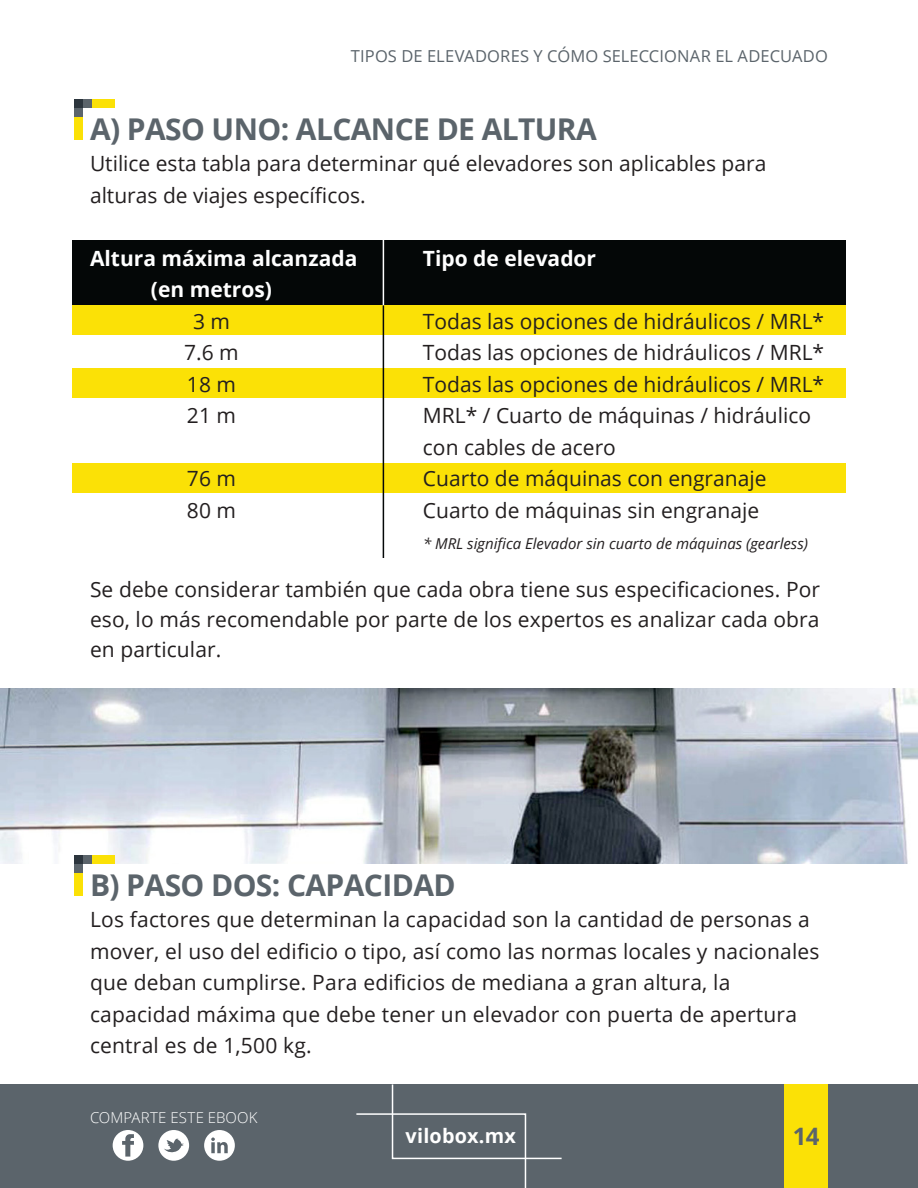
<style>
.page{position:relative;width:918px;height:1188px;background:#fff}
.page>*{position:absolute;margin:0;border:0;box-sizing:border-box;transform-origin:0 0}
._4_0_Descanso{font:700 30px "Open Sans";letter-spacing:-.02em;color:#5b646b}
.t1{font:700 24px "Open Sans";color:#5b646b}
._3_0Texto{font:21px/31.5px "Open Sans";color:#231f20}
._3_0Texto-2{font:700 21px "Open Sans";color:#fff}
.t2{font:700 19.8px "Open Sans";letter-spacing:.01em;color:#fff}
.t3{font:16.5px "Open Sans";letter-spacing:.01em;color:#5b646b}
._3_0Texto-3{font:italic 15px "Open Sans";color:#231f20}
.t4{font:300 15px "Open Sans";letter-spacing:.01em;color:#fff}
</style>
<div class="page">
<div style="left:0;top:1084px;width:918px;height:104px;background:#5b646b"></div>
<div style="left:784px;top:1084px;width:44px;height:104px;background:#fbe106"></div>
<svg style="left:204px;top:1130px;width:31px;height:31px"></svg>
<svg style="left:158px;top:1130px;width:31px;height:31px"></svg>
<svg style="left:113px;top:1130px;width:30px;height:31px"></svg>
<svg style="left:356px;top:1084px;width:206px;height:104px"></svg>
<img style="left:0;top:688px;width:918px;height:176px">
<div style="left:92px;top:855px;width:23px;height:9px;background:#fbe106"></div>
<div style="left:74px;top:873px;width:9px;height:23px;background:#fbe106"></div>
<div style="left:74px;top:855px;width:9px;height:9px;background:#2c353d"></div>
<div style="left:74px;top:864px;width:9px;height:9px;background:#5b646b"></div>
<div style="left:83px;top:855px;width:9px;height:9px;background:#5b646b"></div>
<div style="left:72px;top:240px;width:774px;height:65px;background:#040707"></div>
<div style="left:72px;top:305px;width:774px;height:30px;background:#fbe106"></div>
<div style="left:72px;top:368px;width:774px;height:30px;background:#fbe106"></div>
<div style="left:72px;top:463px;width:774px;height:30px;background:#fbe106"></div>
<hr style="left:383px;top:240px;width:1px;height:65px;background:#fff">
<hr style="left:383px;top:305px;width:1px;height:253px;background:#040707">
<div style="left:92px;top:99px;width:23px;height:9px;background:#fbe106"></div>
<div style="left:74px;top:117px;width:9px;height:23px;background:#fbe106"></div>
<div style="left:74px;top:99px;width:9px;height:9px;background:#2c353d"></div>
<div style="left:74px;top:108px;width:9px;height:9px;background:#5b646b"></div>
<div style="left:83px;top:99px;width:9px;height:9px;background:#5b646b"></div>
<p class="t3" style="left:351px;top:45px;width:479px">TIPOS DE ELEVADORES Y CÓMO SELECCIONAR EL ADECUADO</p>
<p class="_4_0_Descanso" style="left:90px;top:107px;width:508px">A) PASO UNO: ALCANCE DE ALTURA</p>
<p class="_3_0Texto" style="left:90px;top:147px;width:678px">Utilice esta tabla para determinar qué elevadores son aplicables para alturas de viajes específicos.</p>
<p class="_3_0Texto-2" style="left:90px;top:243px;width:269px">Altura máxima alcanzada</p>
<p class="_3_0Texto-2" style="left:423px;top:243px;width:175px">Tipo de elevador</p>
<p class="_3_0Texto-2" style="left:151px;top:275px;width:123px">(en metros)</p>
<p class="_3_0Texto" style="left:193px;top:305px;width:39px">3 m</p>
<p class="_3_0Texto" style="left:423px;top:305px;width:403px">Todas las opciones de hidráulicos / MRL*</p>
<p class="_3_0Texto" style="left:184px;top:336px;width:56px">7.6 m</p>
<p class="_3_0Texto" style="left:423px;top:336px;width:403px">Todas las opciones de hidráulicos / MRL*</p>
<p class="_3_0Texto" style="left:187px;top:368px;width:51px">18 m</p>
<p class="_3_0Texto" style="left:423px;top:368px;width:403px">Todas las opciones de hidráulicos / MRL*</p>
<p class="_3_0Texto" style="left:187px;top:399px;width:51px">21 m</p>
<p class="_3_0Texto" style="left:423px;top:399px;width:390px">MRL* / Cuarto de máquinas / hidráulico con cables de acero</p>
<p class="_3_0Texto" style="left:187px;top:462px;width:51px">76 m</p>
<p class="_3_0Texto" style="left:423px;top:462px;width:345px">Cuarto de máquinas con engranaje</p>
<p class="_3_0Texto" style="left:187px;top:494px;width:51px">80 m</p>
<p class="_3_0Texto" style="left:423px;top:494px;width:338px">Cuarto de máquinas sin engranaje</p>
<p class="_3_0Texto-3" style="left:423px;top:533px;width:387px">* MRL significa Elevador sin cuarto de máquinas (gearless)</p>
<p class="_3_0Texto" style="left:90px;top:573px;width:732px;line-height:30px;text-align:justify">Se debe considerar también que cada obra tiene sus especificaciones. Por eso, lo más recomendable por parte de los expertos es analizar cada obra en particular.</p>
<p class="_4_0_Descanso" style="left:90px;top:863px;width:367px">B) PASO DOS: CAPACIDAD</p>
<p class="_3_0Texto" style="left:90px;top:903px;width:731px">Los factores que determinan la capacidad son la cantidad de personas a mover, el uso del edificio o tipo, así como las normas locales y nacionales que deban cumplirse. Para edificios de mediana a gran altura, la capacidad máxima que debe tener un elevador con puerta de apertura central es de 1,500 kg.</p>
<p class="t4" style="left:90px;top:1108px;width:169px">COMPARTE ESTE EBOOK</p>
<p class="t2" style="left:406px;top:1122px;width:112px">vilobox.mx</p>
<p class="t1" style="left:793px;top:1120px;width:28px">14</p>
</div>
